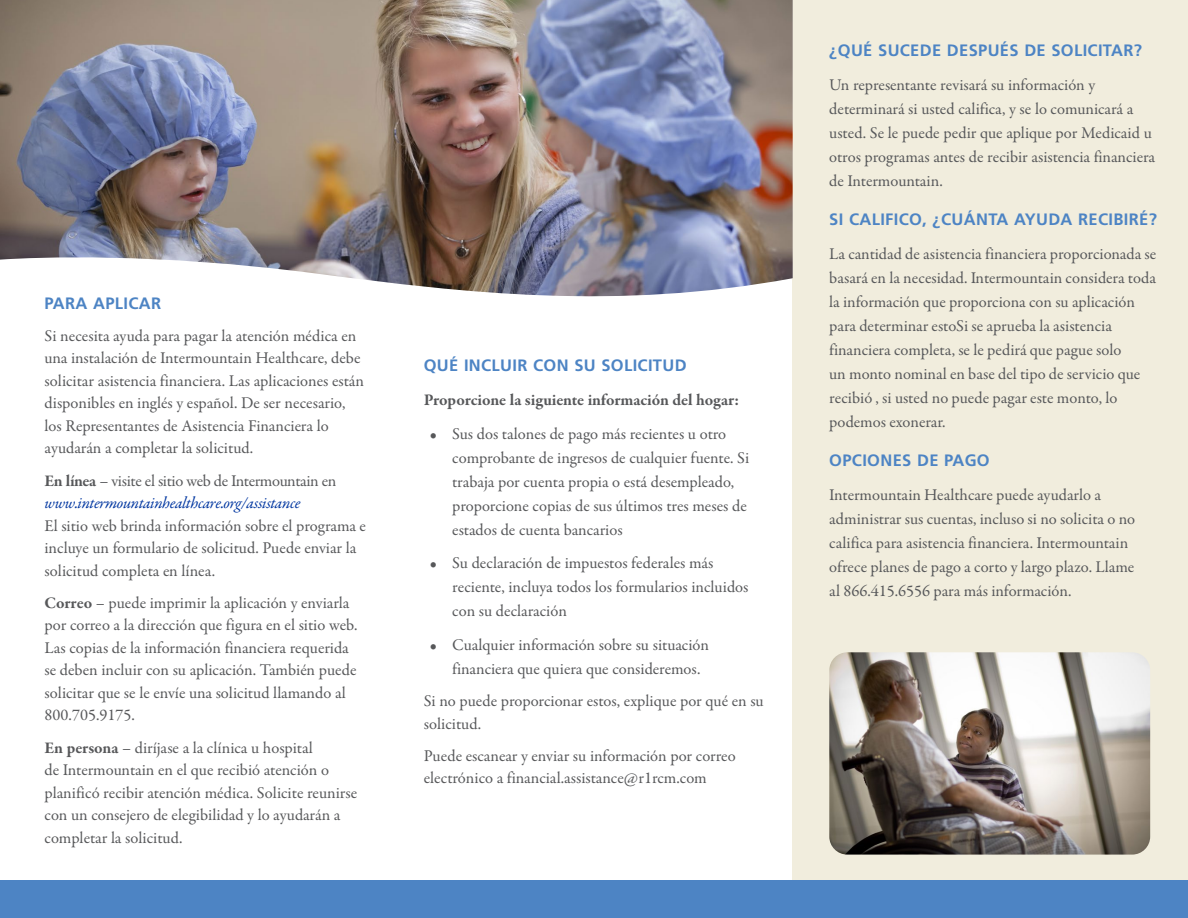
<style>
.page{position:relative;width:1188px;height:918px;background:#fff}
.page>*{position:absolute;margin:0;border:0;box-sizing:border-box;transform-origin:0 0}
.t1{font:16.5px/24px "Garamond Premr Pro";color:#57585a}
.t2{font:700 16.5px "Frutiger LT Std";letter-spacing:.02em;color:#4d84c4}
.t3{font:italic 16.5px/22.5px "Garamond Premr Pro";letter-spacing:-.025em;color:#0036a0}
.t4{font:700 16.5px "Garamond Premr Pro";letter-spacing:-.005em;color:#57585a}
.s1{font-weight:700;font-style:normal;color:#57585a}
.s2{font-style:normal;color:#57585a}
.s3{font-weight:700}
</style>
<div class="page">
<div style="left:793px;top:0;width:395px;height:880px;background:#f1eddd"></div>
<div style="left:0;top:880px;width:1188px;height:38px;background:#4d84c4"></div>
<img style="left:829px;top:652px;width:321px;height:203px">
<img style="left:0;top:0;width:793px;height:298px">
<p class="t2" style="left:45px;top:293px;width:118px">PARA APLICAR</p>
<p class="t1" style="left:45px;top:325px;width:321px;line-height:22.5px">Si necesita ayuda para pagar la atención médica en una instalación de Intermountain Healthcare, debe solicitar asistencia financiera. Las aplicaciones están disponibles en inglés y español. De ser necesario, los Representantes de Asistencia Financiera lo ayudarán a completar la solicitud.</p>
<p class="t3" style="left:45px;top:470px;width:293px"><span class="s1">En línea</span> <span class="s2">– visite el sitio web de Intermountain en </span>www.intermountainhealthcare.org/assistance</p>
<p class="t1" style="left:45px;top:515px;width:323px;line-height:22.5px">El sitio web brinda información sobre el programa e incluye un formulario de solicitud. Puede enviar la solicitud completa en línea.</p>
<p class="t1" style="left:45px;top:592px;width:314px;line-height:22.5px"><span class="s3">Correo</span> – puede imprimir la aplicación y enviarla por correo a la dirección que figura en el sitio web.<br>Las copias de la información financiera requerida se deben incluir con su aplicación. También puede solicitar que se le envíe una solicitud llamando al 800.705.9175.</p>
<p class="t1" style="left:45px;top:737px;width:314px;line-height:22.5px"><span class="s3">En persona</span> – diríjase a la clínica u hospital<br>de Intermountain en el que recibió atención o planificó recibir atención médica. Solicite reunirse con un consejero de elegibilidad y lo ayudarán a completar la solicitud.</p>
<p class="t2" style="left:424px;top:356px;width:264px">QUÉ INCLUIR CON SU SOLICITUD</p>
<p class="t4" style="left:424px;top:390px;width:317px">Proporcione la siguiente información del hogar:</p>
<p class="t1" style="left:452px;top:422px;width:299px;text-indent:-23px">• Sus dos talones de pago más recientes u otro comprobante de ingresos de cualquier fuente. Si trabaja por cuenta propia o está desempleado, proporcione copias de sus últimos tres meses de estados de cuenta bancarios</p>
<p class="t1" style="left:452px;top:551px;width:298px;text-indent:-23px">• Su declaración de impuestos federales más reciente, incluya todos los formularios incluidos con su declaración</p>
<p class="t1" style="left:452px;top:633px;width:258px;text-indent:-23px">• Cualquier información sobre su situación financiera que quiera que consideremos.</p>
<p class="t1" style="left:424px;top:690px;width:341px;line-height:22.5px">Si no puede proporcionar estos, explique por qué en su solicitud.</p>
<p class="t1" style="left:424px;top:745px;width:314px;line-height:22.5px">Puede escanear y enviar su información por correo electrónico a financial.assistance@r1rcm.com</p>
<p class="t2" style="left:829px;top:40px;width:314px">¿QUÉ SUCEDE DESPUÉS DE SOLICITAR?</p>
<p class="t1" style="left:829px;top:73px;width:327px">Un representante revisará su información y determinará si usted califica, y se lo comunicará a usted. Se le puede pedir que aplique por Medicaid u otros programas antes de recibir asistencia financiera de Intermountain.</p>
<p class="t2" style="left:829px;top:210px;width:329px">SI CALIFICO, ¿CUÁNTA AYUDA RECIBIRÉ?</p>
<p class="t1" style="left:829px;top:242px;width:329px">La cantidad de asistencia financiera proporcionada se basará en la necesidad. Intermountain considera toda la información que proporciona con su aplicación para determinar estoSi se aprueba la asistencia financiera completa, se le pedirá que pague solo<br>un monto nominal en base del tipo de servicio que recibió , si usted no puede pagar este monto, lo podemos exonerar.</p>
<p class="t2" style="left:829px;top:451px;width:162px">OPCIONES DE PAGO</p>
<p class="t1" style="left:829px;top:483px;width:307px">Intermountain Healthcare puede ayudarlo a administrar sus cuentas, incluso si no solicita o no califica para asistencia financiera. Intermountain ofrece planes de pago a corto y largo plazo. Llame al 866.415.6556 para más información.</p>
</div>
